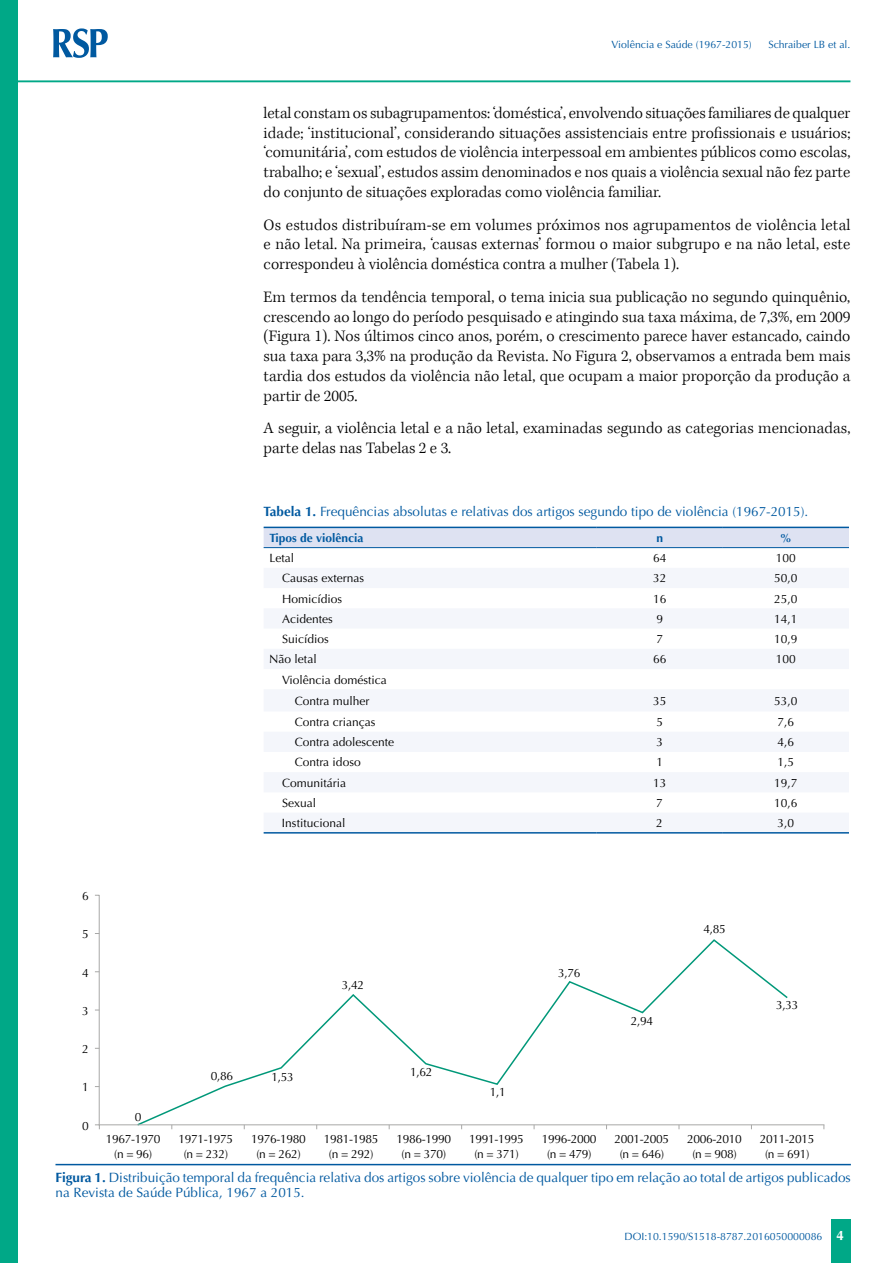
<style>
.page{position:relative;width:893px;height:1263px;background:#fff}
.page>*{position:absolute;margin:0;border:0;box-sizing:border-box;transform-origin:0 0}
.t1{font:300 16.5px/19.8px "Kepler Std";letter-spacing:.005em;color:#000;text-align:justify}
.t2{font:13.5px/14.2px "Optima";color:#0059a0}
.t3{font:700 13.5px "Optima";color:#fff}
.t4{font:12px/21.3px "Optima";color:#000;text-align:center}
.t5{font:12px/14.4px "Optima";letter-spacing:-.03em;color:#000;text-align:center}
.t6{font:700 12px "Optima";color:#0059a0}
.t7{font:10.5px "Optima";color:#0059a0}
.s1{font-weight:700}
</style>
<div class="page">
<div style="left:831px;top:1220px;width:20px;height:43px;background:#00a887"></div>
<div style="left:0;top:0;width:18px;height:1263px;background:#00a887"></div>
<svg style="left:53px;top:28px;width:55px;height:30px"></svg>
<hr style="left:18px;top:80px;width:832px;height:2px;background:#00a887">
<svg style="left:136px;top:939px;width:653px;height:188px"></svg>
<svg style="left:95px;top:1124px;width:5px;height:5px"></svg>
<hr style="left:99px;top:895px;width:1px;height:230px;background:#a8a8a7">
<hr style="left:99px;top:1124px;width:725px;height:1px;background:#a8a8a7">
<hr style="left:55px;top:1164px;width:796px;height:1px;background:#0059a0">
<div style="left:264px;top:528px;width:585px;height:19px;background:#dee2f2"></div>
<svg style="left:264px;top:568px;width:585px;height:264px;fill:#f4f6fb"></svg>
<hr style="left:264px;top:527px;width:333px;height:1px;background:#0059a0">
<hr style="left:597px;top:527px;width:126px;height:1px;background:#0059a0">
<hr style="left:723px;top:527px;width:126px;height:1px;background:#0059a0">
<hr style="left:264px;top:547px;width:333px;height:1px;background:#0059a0">
<hr style="left:597px;top:547px;width:126px;height:1px;background:#0059a0">
<hr style="left:723px;top:547px;width:126px;height:1px;background:#0059a0">
<hr style="left:264px;top:832px;width:333px;height:1px;background:#0059a0">
<hr style="left:597px;top:832px;width:126px;height:1px;background:#0059a0">
<hr style="left:723px;top:832px;width:126px;height:1px;background:#0059a0">
<p class="t7" style="left:612px;top:38px;width:142px">Violência e Saúde (1967-2015)</p>
<p class="t7" style="left:768px;top:38px;width:83px">Schraiber LB et al.</p>
<p class="t1" style="left:264px;top:103px;width:588px">letal constam os subagrupamentos: ‘doméstica’, envolvendo situações familiares de qualquer idade; ‘institucional’, considerando situações assistenciais entre profissionais e usuários; ‘comunitária’, com estudos de violência interpessoal em ambientes públicos como escolas, trabalho; e ‘sexual’, estudos assim denominados e nos quais a violência sexual não fez parte do conjunto de situações exploradas como violência familiar.</p>
<p class="t1" style="left:264px;top:215px;width:588px">Os estudos distribuíram-se em volumes próximos nos agrupamentos de violência letal e não letal. Na primeira, ‘causas externas’ formou o maior subgrupo e na não letal, este correspondeu à violência doméstica contra a mulher (Tabela 1).</p>
<p class="t1" style="left:264px;top:287px;width:588px">Em termos da tendência temporal, o tema inicia sua publicação no segundo quinquênio, crescendo ao longo do período pesquisado e atingindo sua taxa máxima, de 7,3%, em 2009 (Figura 1). Nos últimos cinco anos, porém, o crescimento parece haver estancado, caindo sua taxa para 3,3% na produção da Revista. No Figura 2, observamos a entrada bem mais tardia dos estudos da violência não letal, que ocupam a maior proporção da produção a partir de 2005.</p>
<p class="t1" style="left:264px;top:419px;width:588px">A seguir, a violência letal e a não letal, examinadas segundo as categorias mencionadas, parte delas nas Tabelas 2 e 3.</p>
<p class="t2" style="left:264px;top:505px;width:546px"><span class="s1">Tabela 1.</span> Frequências absolutas e relativas dos artigos segundo tipo de violência (1967-2015).</p>
<p class="t6" style="left:269px;top:531px;width:96px">Tipos de violência</p>
<p class="t6" style="left:656px;top:531px;width:8px">n</p>
<p class="t6" style="left:780px;top:531px;width:13px">%</p>
<p class="t4" style="left:269px;top:548px;width:26px">Letal</p>
<p class="t4" style="left:653px;top:548px;width:15px">64</p>
<p class="t4" style="left:776px;top:548px;width:22px">100</p>
<p class="t4" style="left:282px;top:568px;width:84px">Causas externas</p>
<p class="t4" style="left:653px;top:568px;width:15px">32</p>
<p class="t4" style="left:774px;top:568px;width:25px">50,0</p>
<p class="t4" style="left:282px;top:588px;width:62px">Homicídios</p>
<p class="t4" style="left:653px;top:588px;width:15px">16</p>
<p class="t4" style="left:774px;top:588px;width:25px">25,0</p>
<p class="t4" style="left:282px;top:608px;width:52px">Acidentes</p>
<p class="t4" style="left:656px;top:608px;width:8px">9</p>
<p class="t4" style="left:774px;top:608px;width:25px">14,1</p>
<p class="t4" style="left:282px;top:628px;width:48px">Suicídios</p>
<p class="t4" style="left:656px;top:628px;width:8px">7</p>
<p class="t4" style="left:774px;top:628px;width:25px">10,9</p>
<p class="t4" style="left:269px;top:649px;width:49px">Não letal</p>
<p class="t4" style="left:653px;top:649px;width:15px">66</p>
<p class="t4" style="left:776px;top:649px;width:22px">100</p>
<p class="t4" style="left:282px;top:669px;width:106px">Violência doméstica<br>Contra mulher</p>
<p class="t4" style="left:653px;top:690px;width:15px">35</p>
<p class="t4" style="left:774px;top:690px;width:25px">53,0</p>
<p class="t4" style="left:295px;top:711px;width:82px">Contra crianças</p>
<p class="t4" style="left:656px;top:711px;width:8px">5</p>
<p class="t4" style="left:777px;top:711px;width:18px">7,6</p>
<p class="t4" style="left:295px;top:732px;width:101px">Contra adolescente</p>
<p class="t4" style="left:656px;top:732px;width:8px">3</p>
<p class="t4" style="left:777px;top:732px;width:18px">4,6</p>
<p class="t4" style="left:295px;top:752px;width:67px">Contra idoso</p>
<p class="t4" style="left:656px;top:752px;width:8px">1</p>
<p class="t4" style="left:777px;top:752px;width:18px">1,5</p>
<p class="t4" style="left:282px;top:772px;width:66px">Comunitária</p>
<p class="t4" style="left:653px;top:772px;width:15px">13</p>
<p class="t4" style="left:774px;top:772px;width:25px">19,7</p>
<p class="t4" style="left:282px;top:792px;width:36px">Sexual</p>
<p class="t4" style="left:656px;top:792px;width:8px">7</p>
<p class="t4" style="left:774px;top:792px;width:25px">10,6</p>
<p class="t4" style="left:282px;top:813px;width:65px">Institucional</p>
<p class="t4" style="left:656px;top:813px;width:8px">2</p>
<p class="t4" style="left:777px;top:813px;width:18px">3,0</p>
<p class="t4" style="left:82px;top:885px;width:8px">6</p>
<p class="t4" style="left:82px;top:924px;width:8px">5</p>
<p class="t4" style="left:82px;top:962px;width:8px">4</p>
<p class="t4" style="left:82px;top:1000px;width:8px">3</p>
<p class="t4" style="left:82px;top:1038px;width:8px">2</p>
<p class="t4" style="left:82px;top:1077px;width:8px">1</p>
<p class="t4" style="left:82px;top:1115px;width:8px">0</p>
<p class="t4" style="left:135px;top:1106px;width:8px">0</p>
<p class="t4" style="left:211px;top:1065px;width:24px">0,86</p>
<p class="t4" style="left:342px;top:975px;width:24px">3,42</p>
<p class="t4" style="left:271px;top:1066px;width:24px">1,53</p>
<p class="t4" style="left:410px;top:1062px;width:24px">1,62</p>
<p class="t4" style="left:490px;top:1081px;width:17px">1,1</p>
<p class="t4" style="left:558px;top:962px;width:24px">3,76</p>
<p class="t4" style="left:631px;top:1010px;width:24px">2,94</p>
<p class="t4" style="left:703px;top:918px;width:24px">4,85</p>
<p class="t4" style="left:776px;top:995px;width:24px">3,33</p>
<p class="t5" style="left:106px;top:1132px;width:56px">1967-1970 (n = 96)</p>
<p class="t5" style="left:179px;top:1132px;width:56px">1971-1975 (n = 232)</p>
<p class="t5" style="left:251px;top:1132px;width:56px">1976-1980 (n = 262)</p>
<p class="t5" style="left:324px;top:1132px;width:56px">1981-1985 (n = 292)</p>
<p class="t5" style="left:397px;top:1132px;width:56px">1986-1990 (n = 370)</p>
<p class="t5" style="left:469px;top:1132px;width:56px">1991-1995 (n = 371)</p>
<p class="t5" style="left:542px;top:1132px;width:56px">1996-2000 (n = 479)</p>
<p class="t5" style="left:615px;top:1132px;width:56px">2001-2005 (n = 646)</p>
<p class="t5" style="left:687px;top:1132px;width:56px">2006-2010 (n = 908)</p>
<p class="t5" style="left:760px;top:1132px;width:56px">2011-2015 (n = 691)</p>
<p class="t2" style="left:55px;top:1171px;width:797px"><span class="s1">Figura 1.</span> Distribuição temporal da frequência relativa dos artigos sobre violência de qualquer tipo em relação ao total de artigos publicados na Revista de Saúde Pública, 1967 a 2015.</p>
<p class="t7" style="left:624px;top:1230px;width:199px">DOI:10.1590/S1518-8787.2016050000086</p>
<p class="t3" style="left:836px;top:1227px;width:9px">4</p>
</div>
